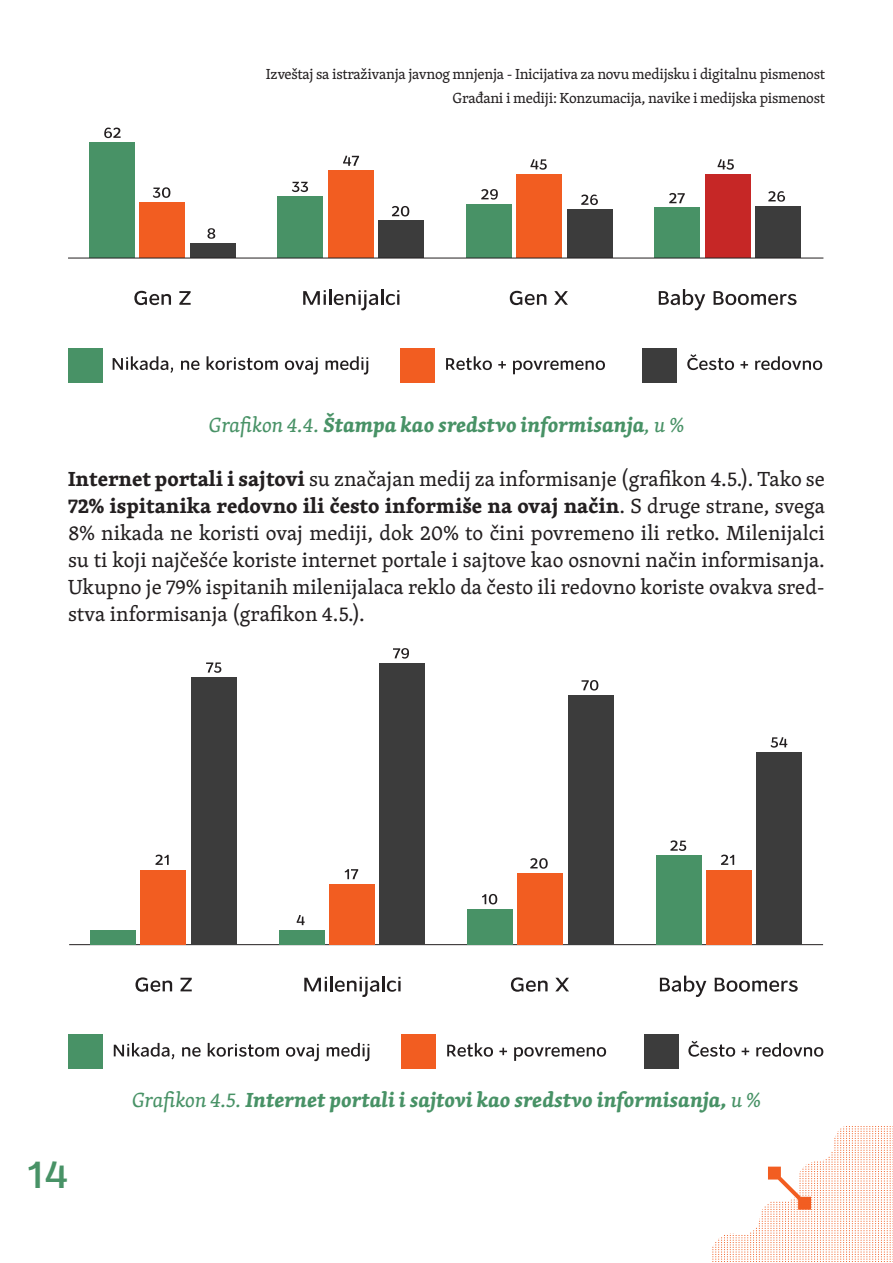
<style>
.page{position:relative;width:893px;height:1263px;background:#fff}
.page>*{position:absolute;margin:0;border:0;box-sizing:border-box;transform-origin:0 0}
.t1{font:500 40.5px "Osnova Pro";color:#489266}
.t2{font:21px/27px "Skolar PE";color:#231f20;text-align:justify}
.t3{font:italic 700 21px "Skolar PE";color:#489266}
.t4{font:15px/24px "Skolar PE";letter-spacing:-.02em;color:#231f20;text-align:right}
.s1{font-weight:400}
.s2{font-weight:700}
</style>
<div class="page">
<div style="left:190px;top:243px;width:45px;height:15px;background:#3c3c3c"></div>
<div style="left:378px;top:221px;width:46px;height:37px;background:#3c3c3c"></div>
<div style="left:567px;top:210px;width:45px;height:48px;background:#3c3c3c"></div>
<div style="left:755px;top:206px;width:46px;height:52px;background:#3c3c3c"></div>
<div style="left:140px;top:202px;width:45px;height:56px;background:#f25d21"></div>
<div style="left:328px;top:171px;width:45px;height:87px;background:#f25d21"></div>
<div style="left:517px;top:174px;width:45px;height:84px;background:#f25d21"></div>
<div style="left:705px;top:174px;width:45px;height:84px;background:#c62726"></div>
<div style="left:89px;top:143px;width:46px;height:115px;background:#489266"></div>
<div style="left:278px;top:197px;width:45px;height:61px;background:#489266"></div>
<div style="left:466px;top:204px;width:46px;height:54px;background:#489266"></div>
<div style="left:655px;top:208px;width:45px;height:50px;background:#489266"></div>
<hr style="left:68px;top:258px;width:755px;height:1px;background:#231f20">
<svg style="left:292px;top:182px;width:16px;height:10px"></svg>
<svg style="left:392px;top:206px;width:17px;height:10px"></svg>
<svg style="left:343px;top:156px;width:16px;height:10px"></svg>
<svg style="left:481px;top:189px;width:17px;height:11px"></svg>
<svg style="left:530px;top:159px;width:17px;height:11px"></svg>
<svg style="left:581px;top:195px;width:17px;height:10px"></svg>
<svg style="left:669px;top:193px;width:16px;height:10px"></svg>
<svg style="left:718px;top:159px;width:16px;height:11px"></svg>
<svg style="left:768px;top:191px;width:17px;height:11px"></svg>
<svg style="left:153px;top:187px;width:17px;height:11px"></svg>
<svg style="left:104px;top:128px;width:17px;height:10px"></svg>
<svg style="left:207px;top:228px;width:8px;height:11px"></svg>
<svg style="left:134px;top:291px;width:37px;height:14px"></svg>
<svg style="left:179px;top:291px;width:12px;height:14px"></svg>
<svg style="left:113px;top:356px;width:60px;height:17px"></svg>
<svg style="left:181px;top:360px;width:18px;height:10px"></svg>
<svg style="left:207px;top:356px;width:71px;height:14px"></svg>
<svg style="left:285px;top:357px;width:33px;height:18px"></svg>
<svg style="left:326px;top:356px;width:42px;height:19px"></svg>
<svg style="left:303px;top:289px;width:96px;height:21px"></svg>
<svg style="left:510px;top:291px;width:36px;height:14px"></svg>
<svg style="left:554px;top:291px;width:14px;height:14px"></svg>
<svg style="left:659px;top:289px;width:46px;height:21px"></svg>
<svg style="left:714px;top:291px;width:83px;height:14px"></svg>
<div style="left:643px;top:348px;width:34px;height:34px;background:#3c3c3c"></div>
<svg style="left:446px;top:356px;width:46px;height:14px"></svg>
<svg style="left:498px;top:361px;width:8px;height:7px"></svg>
<svg style="left:513px;top:360px;width:92px;height:14px"></svg>
<svg style="left:687px;top:354px;width:47px;height:16px"></svg>
<svg style="left:740px;top:361px;width:8px;height:7px"></svg>
<svg style="left:755px;top:356px;width:67px;height:14px"></svg>
<div style="left:401px;top:348px;width:34px;height:34px;background:#f25d21"></div>
<svg style="left:135px;top:977px;width:37px;height:15px"></svg>
<svg style="left:180px;top:978px;width:12px;height:13px"></svg>
<svg style="left:114px;top:1043px;width:60px;height:16px"></svg>
<svg style="left:182px;top:1047px;width:19px;height:10px"></svg>
<svg style="left:208px;top:1043px;width:71px;height:14px"></svg>
<svg style="left:286px;top:1044px;width:33px;height:17px"></svg>
<svg style="left:327px;top:1043px;width:42px;height:18px"></svg>
<svg style="left:304px;top:976px;width:97px;height:21px"></svg>
<svg style="left:511px;top:977px;width:37px;height:15px"></svg>
<svg style="left:555px;top:978px;width:14px;height:13px"></svg>
<svg style="left:660px;top:976px;width:46px;height:21px"></svg>
<svg style="left:715px;top:978px;width:83px;height:14px"></svg>
<div style="left:68px;top:1035px;width:34px;height:34px;background:#489266"></div>
<div style="left:644px;top:1035px;width:34px;height:34px;background:#3c3c3c"></div>
<svg style="left:447px;top:1043px;width:46px;height:14px"></svg>
<svg style="left:499px;top:1048px;width:8px;height:7px"></svg>
<svg style="left:514px;top:1047px;width:92px;height:14px"></svg>
<svg style="left:688px;top:1041px;width:47px;height:16px"></svg>
<svg style="left:742px;top:1048px;width:7px;height:7px"></svg>
<svg style="left:756px;top:1043px;width:67px;height:14px"></svg>
<div style="left:402px;top:1035px;width:34px;height:34px;background:#f25d21"></div>
<svg style="left:297px;top:915px;width:8px;height:10px"></svg>
<svg style="left:155px;top:855px;width:14px;height:10px"></svg>
<svg style="left:345px;top:869px;width:13px;height:10px"></svg>
<svg style="left:206px;top:662px;width:15px;height:11px"></svg>
<svg style="left:393px;top:648px;width:16px;height:11px"></svg>
<svg style="left:582px;top:680px;width:16px;height:10px"></svg>
<svg style="left:530px;top:858px;width:18px;height:11px"></svg>
<svg style="left:670px;top:840px;width:16px;height:11px"></svg>
<svg style="left:721px;top:855px;width:13px;height:10px"></svg>
<svg style="left:770px;top:737px;width:17px;height:11px"></svg>
<svg style="left:482px;top:894px;width:15px;height:10px"></svg>
<hr style="left:69px;top:944px;width:754px;height:1px;background:#231f20">
<div style="left:191px;top:677px;width:45px;height:268px;background:#3c3c3c"></div>
<div style="left:379px;top:663px;width:46px;height:282px;background:#3c3c3c"></div>
<div style="left:568px;top:695px;width:45px;height:250px;background:#3c3c3c"></div>
<div style="left:756px;top:752px;width:46px;height:193px;background:#3c3c3c"></div>
<div style="left:141px;top:870px;width:45px;height:75px;background:#f25d21"></div>
<div style="left:329px;top:884px;width:45px;height:61px;background:#f25d21"></div>
<div style="left:518px;top:873px;width:45px;height:72px;background:#f25d21"></div>
<div style="left:706px;top:870px;width:45px;height:75px;background:#f25d21"></div>
<div style="left:91px;top:930px;width:45px;height:15px;background:#489266"></div>
<div style="left:279px;top:930px;width:45px;height:15px;background:#489266"></div>
<div style="left:467px;top:909px;width:46px;height:36px;background:#489266"></div>
<div style="left:656px;top:855px;width:45px;height:90px;background:#489266"></div>
<div style="left:68px;top:348px;width:34px;height:34px;background:#489266"></div>
<svg style="left:712px;top:1126px;width:181px;height:136px"></svg>
<p class="t4" style="left:266px;top:62px;width:561px">Izveštaj sa istraživanja javnog mnjenja - Inicijativa za novu medijsku i digitalnu pismenost<br>Građani i mediji: Konzumacija, navike i medijska pismenost</p>
<p class="t3" style="left:209px;top:407px;width:477px"><span class="s1">Grafikon 4.4.</span> Štampa kao sredstvo informisanja<span class="s1">, u %</span></p>
<p class="t2" style="left:68px;top:465px;width:758px"><span class="s2">Internet portali i sajtovi</span> su značajan medij za informisanje (grafikon 4.5.). Tako se <span class="s2">72% ispitanika redovno ili često informiše na ovaj način</span>. S druge strane, svega 8% nikada ne koristi ovaj mediji, dok 20% to čini povremeno ili retko. Milenijalci su ti koji najčešće koriste internet portale i sajtove kao osnovni način informisanja.<br>Ukupno je 79% ispitanih milenijalaca reklo da često ili redovno koriste ovakva sred&shy;stva informisanja (grafikon 4.5.).</p>
<h1 class="t1" style="left:27px;top:1149px;width:43px">14</h1>
<p class="t3" style="left:132px;top:1083px;width:630px"><span class="s1">Grafikon 4.5.</span> Internet portali i sajtovi kao sredstvo informisanja, <span class="s1">u %</span></p>
</div>
